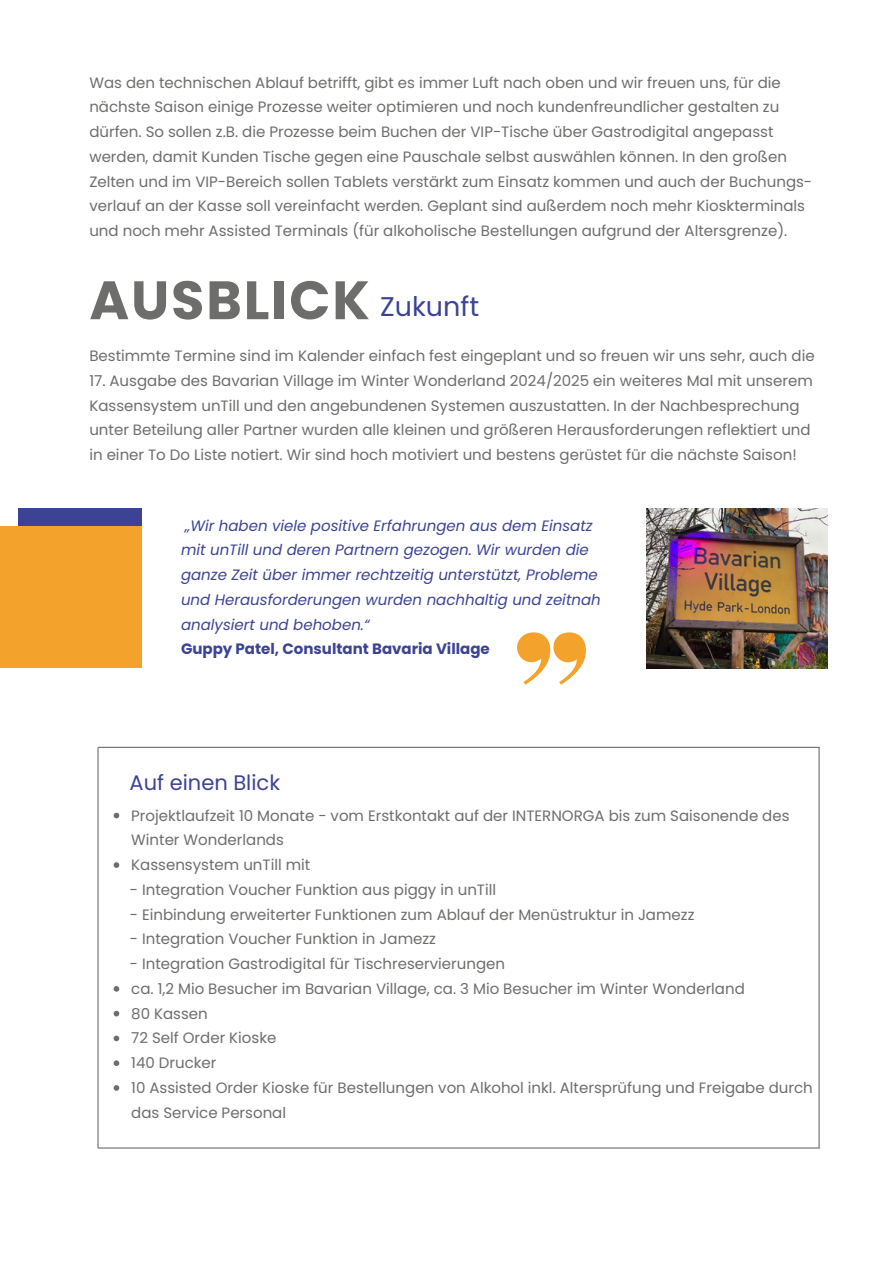
<style>
.page{position:relative;width:894px;height:1264px;background:#fff}
.page>*{position:absolute;margin:0;border:0;box-sizing:border-box;transform-origin:0 0}
.t1{font:700 54px "Poppins";letter-spacing:.035em;color:#6d6d6c}
.t2{font:21px "Poppins";color:#3c4395}
.t3{font:15px/24.8px "Poppins";color:#6d6d6c}
.t4{font:italic 15px/24.8px "Poppins";color:#3c4395}
.t5{font:700 15px "Poppins";color:#3c4395}
.s1{font-weight:400;font-size:27px;color:#3c4395}
</style>
<div class="page">
<svg style="left:517px;top:632px;width:68px;height:52px"></svg>
<img style="left:646px;top:508px;width:181px;height:160px">
<div style="left:18px;top:508px;width:123px;height:144px;background:#3c4395"></div>
<div style="left:0;top:526px;width:141px;height:141px;background:#f3a32c"></div>
<svg style="left:114px;top:812px;width:5px;height:6px"></svg>
<svg style="left:114px;top:862px;width:5px;height:5px"></svg>
<svg style="left:114px;top:986px;width:5px;height:5px"></svg>
<svg style="left:114px;top:1010px;width:5px;height:6px"></svg>
<svg style="left:114px;top:1035px;width:5px;height:6px"></svg>
<svg style="left:114px;top:1060px;width:5px;height:5px"></svg>
<svg style="left:114px;top:1085px;width:5px;height:5px"></svg>
<hr style="left:98px;top:746px;width:721px;height:2px;background:#6d6d6c">
<hr style="left:98px;top:1147px;width:721px;height:1px;background:#6d6d6c">
<hr style="left:97px;top:747px;width:1px;height:400px;background:#6d6d6c">
<hr style="left:818px;top:747px;width:1px;height:400px;background:#6d6d6c">
<p class="t3" style="left:89px;top:70px;width:724px">Was den technischen Ablauf betrifft, gibt es immer Luft nach oben und wir freuen uns, für die nächste Saison einige Prozesse weiter optimieren und noch kundenfreundlicher gestalten zu dürfen. So sollen z.B. die Prozesse beim Buchen der VIP-Tische über Gastrodigital angepasst werden, damit Kunden Tische gegen eine Pauschale selbst auswählen können. In den großen Zelten und im VIP-Bereich sollen Tablets verstärkt zum Einsatz kommen und auch der Buchungs&shy;verlauf an der Kasse soll vereinfacht werden. Geplant sind außerdem noch mehr Kioskterminals und noch mehr Assisted Terminals (für alkoholische Bestellungen aufgrund der Altersgrenze).</p>
<h1 class="t1" style="left:89px;top:262px;width:391px">AUSBLICK <span class="s1">Zukunft</span></h1>
<p class="t3" style="left:89px;top:343px;width:726px">Bestimmte Termine sind im Kalender einfach fest eingeplant und so freuen wir uns sehr, auch die</p>
<p class="t3" style="left:89px;top:368px;width:724px">17. Ausgabe des Bavarian Village im Winter Wonderland 2024/2025 ein weiteres Mal mit unserem Kassensystem unTill und den angebundenen Systemen auszustatten. In der Nachbesprechung unter Beteilung aller Partner wurden alle kleinen und größeren Herausforderungen reflektiert und in einer To Do Liste notiert. Wir sind hoch motiviert und bestens gerüstet für die nächste Saison!</p>
<p class="t4" style="left:181px;top:513px;width:421px">„Wir haben viele positive Erfahrungen aus dem Einsatz mit unTill und deren Partnern gezogen. Wir wurden die ganze Zeit über immer rechtzeitig unterstützt, Probleme und Herausforderungen wurden nachhaltig und zeitnah analysiert und behoben.“</p>
<p class="t5" style="left:181px;top:638px;width:310px">Guppy Patel, Consultant Bavaria Village</p>
<h2 class="t2" style="left:129px;top:767px;width:152px">Auf einen Blick</h2>
<p class="t3" style="left:131px;top:803px;width:659px">Projektlaufzeit 10 Monate - vom Erstkontakt auf der INTERNORGA bis zum Saisonende des<br>Winter Wonderlands<br>Kassensystem unTill mit</p>
<p class="t3" style="left:130px;top:877px;width:368px">- Integration Voucher Funktion aus piggy in unTill</p>
<p class="t3" style="left:130px;top:902px;width:566px">- Einbindung erweiterter Funktionen zum Ablauf der Menüstruktur in Jamezz</p>
<p class="t3" style="left:130px;top:926px;width:308px">- Integration Voucher Funktion in Jamezz</p>
<p class="t3" style="left:130px;top:951px;width:684px">- Integration Gastrodigital für Tischreservierungen<br>ca. 1,2 Mio Besucher im Bavarian Village, ca. 3 Mio Besucher im Winter Wonderland<br>80 Kassen<br>72 Self Order Kioske<br>140 Drucker<br>10 Assisted Order Kioske für Bestellungen von Alkohol inkl. Altersprüfung und Freigabe durch das Service Personal</p>
</div>
